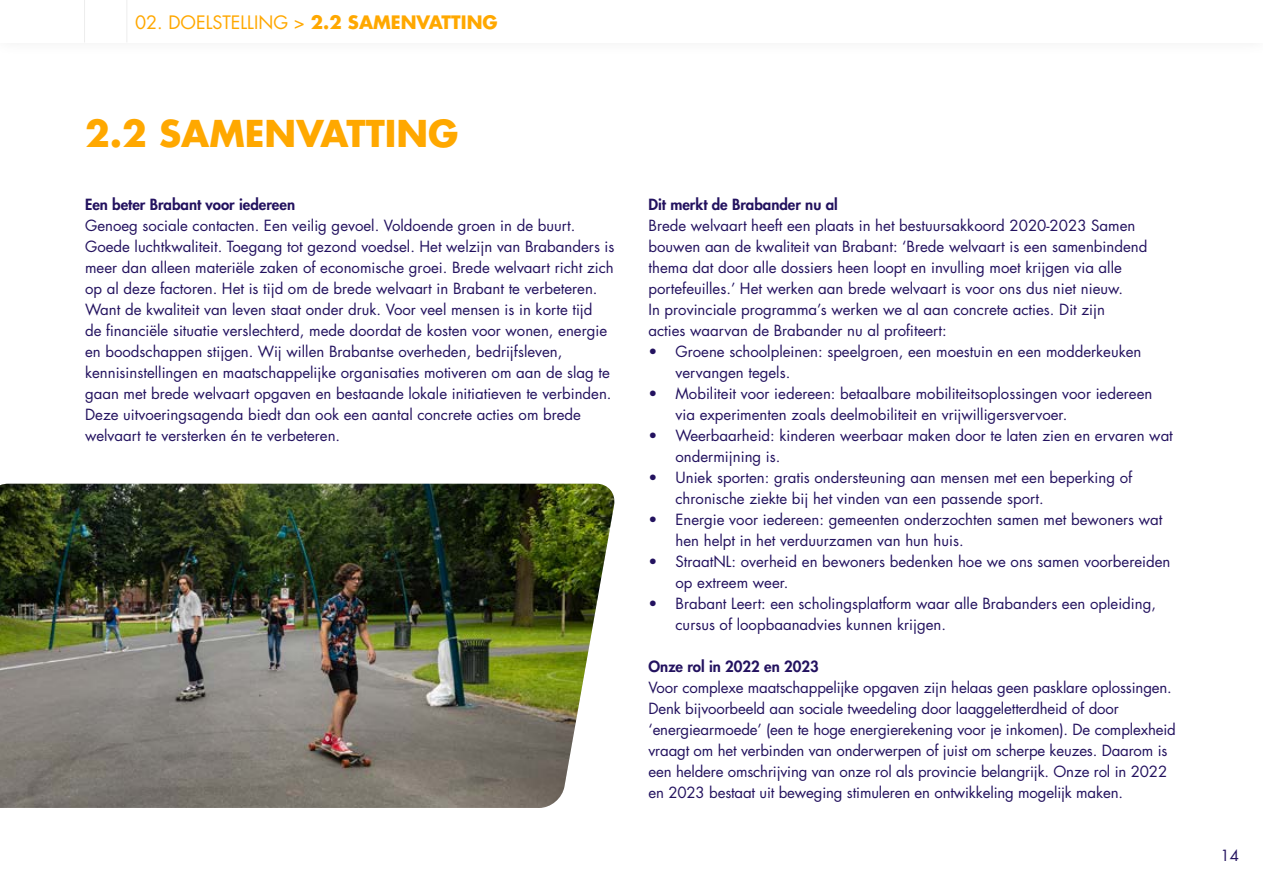
<style>
.page{position:relative;width:1263px;height:893px;background:#fff}
.page>*{position:absolute;margin:0;border:0;box-sizing:border-box;transform-origin:0 0}
.t1{font:700 36px "Futura Std";color:#ffa800}
.Hoofdstuk{font:18px "Futura Std";color:#ffa800}
.Broodtekst{font:15px/21px "Futura Std";color:#23125f}
.Broodtekst-2{font:800 15px "Futura Std";color:#23125f}
.s1{font-weight:700}
</style>
<div class="page">
<hr style="left:84px;top:0;width:1px;height:43px;background:#ededed">
<hr style="left:126px;top:0;width:1px;height:43px;background:#ededed">
<img style="left:0;top:484px;width:615px;height:324px">
<p class="Hoofdstuk" style="left:135px;top:11px;width:364px">02. DOELSTELLING &gt; <span class="s1">2.2 SAMENVATTING</span></p>
<p class="t1" style="left:85px;top:110px;width:375px">2.2 SAMENVATTING</p>
<p class="Broodtekst-2" style="left:85px;top:195px;width:212px">Een beter Brabant voor iedereen</p>
<p class="Broodtekst" style="left:85px;top:215px;width:531px">Genoeg sociale contacten. Een veilig gevoel. Voldoende groen in de buurt.<br>Goede luchtkwaliteit. Toegang tot gezond voedsel. Het welzijn van Brabanders is meer dan alleen materiële zaken of economische groei. Brede welvaart richt zich op al deze factoren. Het is tijd om de brede welvaart in Brabant te verbeteren.<br>Want de kwaliteit van leven staat onder druk. Voor veel mensen is in korte tijd<br>de financiële situatie verslechterd, mede doordat de kosten voor wonen, energie en boodschappen stijgen. Wij willen Brabantse overheden, bedrijfsleven, kennisinstellingen en maatschappelijke organisaties motiveren om aan de slag te gaan met brede welvaart opgaven en bestaande lokale initiatieven te verbinden.<br>Deze uitvoeringsagenda biedt dan ook een aantal concrete acties om brede welvaart te versterken én te verbeteren.</p>
<p class="Broodtekst-2" style="left:648px;top:195px;width:191px">Dit merkt de Brabander nu al</p>
<p class="Broodtekst" style="left:648px;top:215px;width:500px">Brede welvaart heeft een plaats in het bestuursakkoord 2020-2023 Samen bouwen aan de kwaliteit van Brabant: ‘Brede welvaart is een samenbindend thema dat door alle dossiers heen loopt en invulling moet krijgen via alle portefeuilles.’ Het werken aan brede welvaart is voor ons dus niet nieuw.<br>In provinciale programma’s werken we al aan concrete acties. Dit zijn<br>acties waarvan de Brabander nu al profiteert:</p>
<p class="Broodtekst" style="left:675px;top:341px;width:467px;text-indent:-27px">• Groene schoolpleinen: speelgroen, een moestuin en een modderkeuken vervangen tegels.</p>
<p class="Broodtekst" style="left:675px;top:383px;width:478px;text-indent:-27px">• Mobiliteit voor iedereen: betaalbare mobiliteitsoplossingen voor iedereen via experimenten zoals deelmobiliteit en vrijwilligersvervoer.</p>
<p class="Broodtekst" style="left:675px;top:425px;width:499px;text-indent:-27px">• Weerbaarheid: kinderen weerbaar maken door te laten zien en ervaren wat ondermijning is.</p>
<p class="Broodtekst" style="left:675px;top:467px;width:458px;text-indent:-27px">• Uniek sporten: gratis ondersteuning aan mensen met een beperking of chronische ziekte bij het vinden van een passende sport.</p>
<p class="Broodtekst" style="left:675px;top:509px;width:488px;text-indent:-27px">• Energie voor iedereen: gemeenten onderzochten samen met bewoners wat hen helpt in het verduurzamen van hun huis.</p>
<p class="Broodtekst" style="left:675px;top:551px;width:496px;text-indent:-27px">• StraatNL: overheid en bewoners bedenken hoe we ons samen voorbereiden op extreem weer.</p>
<p class="Broodtekst" style="left:675px;top:593px;width:482px;text-indent:-27px">• Brabant Leert: een scholingsplatform waar alle Brabanders een opleiding, cursus of loopbaanadvies kunnen krijgen.</p>
<p class="Broodtekst-2" style="left:648px;top:657px;width:172px">Onze rol in 2022 en 2023</p>
<p class="Broodtekst" style="left:648px;top:677px;width:529px">Voor complexe maatschappelijke opgaven zijn helaas geen pasklare oplossingen.<br>Denk bijvoorbeeld aan sociale tweedeling door laaggeletterdheid of door ‘energiearmoede’ (een te hoge energierekening voor je inkomen). De complexheid vraagt om het verbinden van onderwerpen of juist om scherpe keuzes. Daarom is een heldere omschrijving van onze rol als provincie belangrijk. Onze rol in 2022 en 2023 bestaat uit beweging stimuleren en ontwikkeling mogelijk maken.</p>
<p class="Broodtekst" style="left:1220px;top:845px;width:20px">14</p>
</div>
